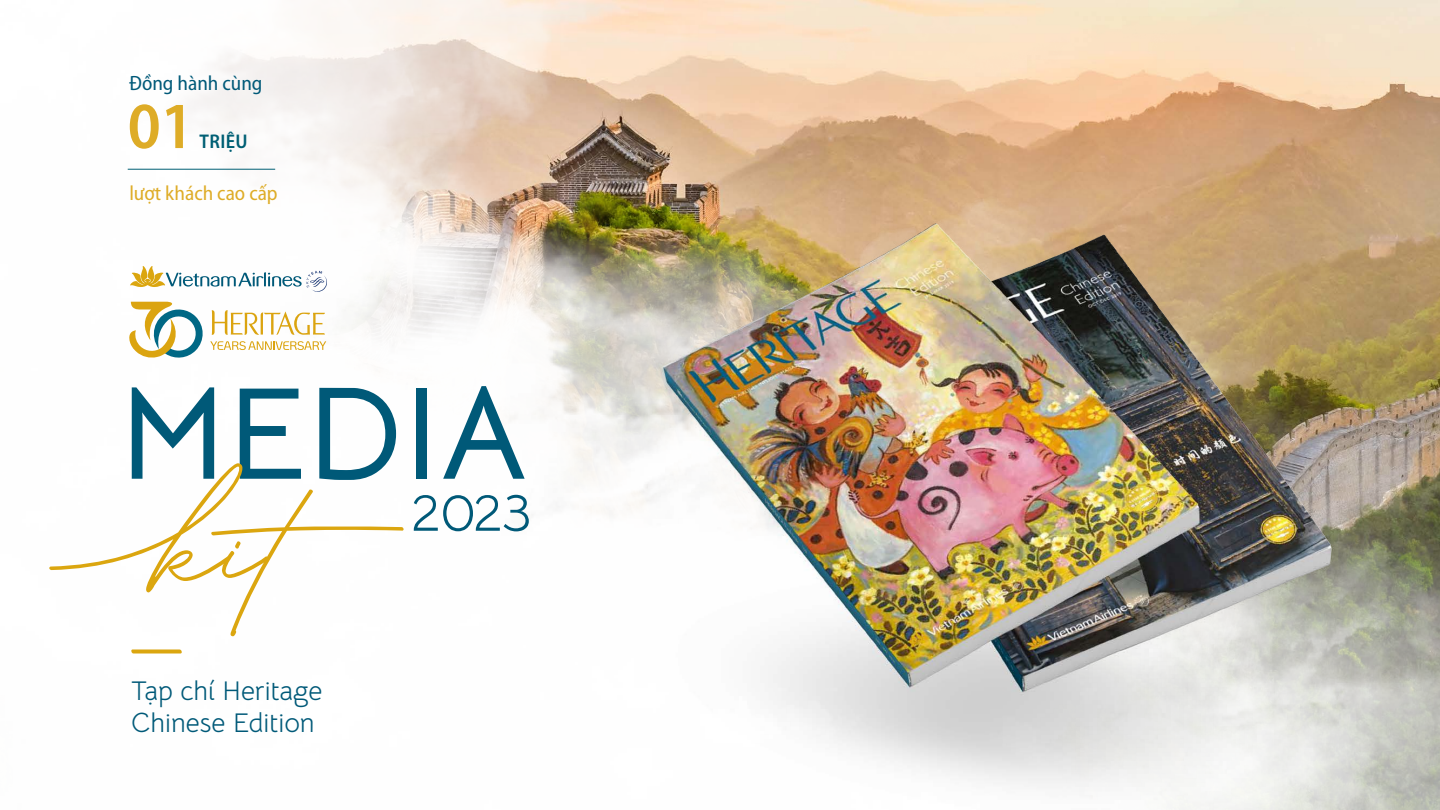
<style>
.page{position:relative;width:1440px;height:810px;background:#fff}
.page>*{position:absolute;margin:0;border:0;box-sizing:border-box;transform-origin:0 0}
.t1{font:700 131.18px "Bellota Text";color:#005978}
.t2{font:600 semi-condensed 66.3px "Myriad Pro";color:#deac27}
.t3{font:54.53px "Bellota Text";color:#005978}
.t4{font:27px/32.4px "Bellota Text";color:#005978}
.t5{font:semi-condensed 20.7px "Myriad Pro";color:#deac27}
.t6{font:semi-condensed 20.7px "Myriad Pro";color:#005978}
.t7{font:600 semi-condensed 19.88px "Myriad Pro";letter-spacing:.02em;color:#005f74}
</style>
<div class="page">
<img style="left:127px;top:0;width:1313px;height:810px">
<hr style="left:128px;top:169px;width:147px;height:1px;background:#005f74">
<svg style="left:49px;top:463px;width:356px;height:173px"></svg>
<svg style="left:130px;top:649px;width:53px;height:5px"></svg>
<svg style="left:130px;top:266px;width:197px;height:26px"></svg>
<svg style="left:128px;top:302px;width:198px;height:58px"></svg>
<p class="t6" style="left:129px;top:71px;width:135px">Đồng hành cùng</p>
<h2 class="t2" style="left:128px;top:84px;width:68px">01</h2>
<p class="t7" style="left:200px;top:129px;width:50px">TRIỆU</p>
<p class="t5" style="left:129px;top:181px;width:150px">lượt khách cao cấp</p>
<h1 class="t1" style="left:119px;top:324px;width:411px">MEDIA</h1>
<h3 class="t3" style="left:411px;top:468px;width:122px">2023</h3>
<p class="t4" style="left:131px;top:672px;width:193px">Tạp chí Heritage<br>Chinese Edition</p>
</div>
